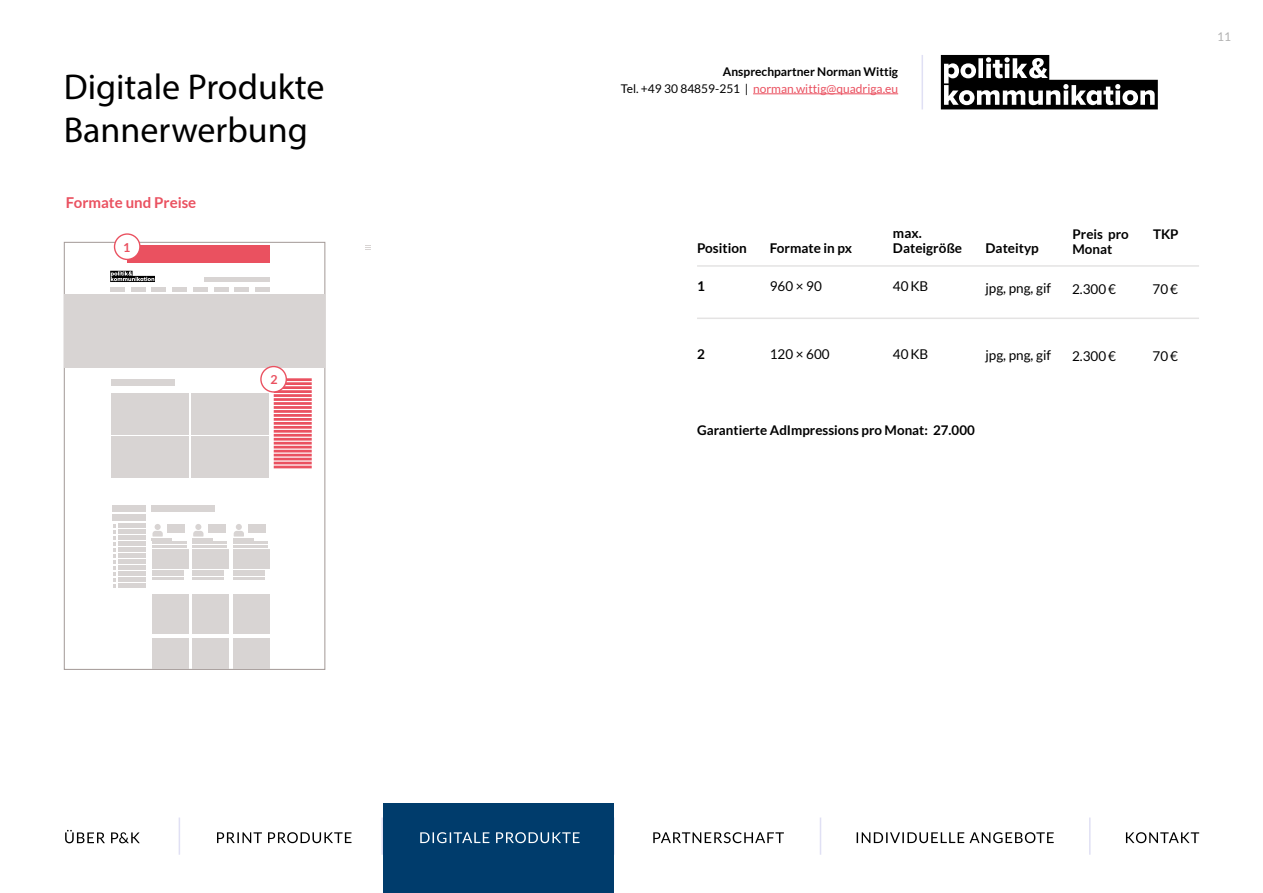
<style>
.page{position:relative;width:1263px;height:893px;background:#fff}
.page>*{position:absolute;margin:0;border:0;box-sizing:border-box;transform-origin:0 0}
.t1{font:36px "Myriad Pro";color:#000}
.t2{font:700 15px "Lato";color:#ea5160}
.t3{font:13.5px "Lato";color:#000}
.t4{font:700 13.5px/15px "Lato";color:#000}
.t5{font:700 13.35px/14.9px "Lato";color:#000}
.t6{font:700 12.45px "Lato";color:#ea5160}
.t7{font:12px "Lato";color:#ea5160}
.t8{font:700 12px "Lato";color:#000}
.t9{font:12px "Lato";color:#b2b2b2}
.s1{color:#000}
</style>
<div class="page">
<hr style="left:921px;top:55px;width:2px;height:54px;background:#e0e0f4">
<hr style="left:753px;top:93px;width:145px;height:1px;background:#ea5160">
<svg style="left:857px;top:832px;width:197px;height:11px"></svg>
<svg style="left:1126px;top:832px;width:73px;height:11px"></svg>
<hr style="left:820px;top:817px;width:1px;height:38px;background:#e0e0f4">
<hr style="left:1089px;top:817px;width:1px;height:38px;background:#e0e0f4">
<hr style="left:381px;top:817px;width:2px;height:38px;background:#e0e0f4">
<hr style="left:179px;top:817px;width:1px;height:38px;background:#e0e0f4">
<div style="left:383px;top:804px;width:231px;height:89px;background:#003c6c"></div>
<svg style="left:420px;top:832px;width:159px;height:11px"></svg>
<svg style="left:217px;top:832px;width:134px;height:11px"></svg>
<svg style="left:653px;top:832px;width:131px;height:11px"></svg>
<svg style="left:65px;top:830px;width:75px;height:13px"></svg>
<svg style="left:941px;top:55px;width:217px;height:54px"></svg>
<svg style="left:365px;top:245px;width:6px;height:5px"></svg>
<hr style="left:697px;top:265px;width:502px;height:2px;background:#e4e3e3">
<hr style="left:697px;top:318px;width:502px;height:1px;background:#e4e3e3">
<div style="left:64px;top:242px;width:261px;height:428px;border:1px solid #a59c99"></div>
<div style="left:64px;top:294px;width:261px;height:74px;background:#d8d4d3"></div>
<div style="left:111px;top:393px;width:77px;height:41px;background:#d8d4d3"></div>
<div style="left:111px;top:379px;width:63px;height:7px;background:#d8d4d3"></div>
<hr style="left:110px;top:288px;width:15px;height:4px;background:#d8d4d3">
<hr style="left:131px;top:288px;width:15px;height:4px;background:#d8d4d3">
<hr style="left:152px;top:288px;width:14px;height:4px;background:#d8d4d3">
<hr style="left:172px;top:288px;width:15px;height:4px;background:#d8d4d3">
<hr style="left:193px;top:288px;width:15px;height:4px;background:#d8d4d3">
<hr style="left:214px;top:288px;width:14px;height:4px;background:#d8d4d3">
<hr style="left:234px;top:288px;width:15px;height:4px;background:#d8d4d3">
<hr style="left:255px;top:288px;width:15px;height:4px;background:#d8d4d3">
<div style="left:111px;top:436px;width:77px;height:41px;background:#d8d4d3"></div>
<div style="left:192px;top:393px;width:77px;height:41px;background:#d8d4d3"></div>
<div style="left:127px;top:245px;width:143px;height:18px;background:#ea5160"></div>
<div style="left:192px;top:436px;width:77px;height:41px;background:#d8d4d3"></div>
<div style="left:204px;top:277px;width:66px;height:5px;background:#d8d4d3"></div>
<div style="left:152px;top:505px;width:63px;height:7px;background:#d8d4d3"></div>
<hr style="left:152px;top:570px;width:32px;height:2px;background:#d8d4d3">
<hr style="left:152px;top:573px;width:32px;height:3px;background:#d8d4d3">
<hr style="left:152px;top:577px;width:32px;height:3px;background:#d8d4d3">
<div style="left:152px;top:549px;width:37px;height:19px;background:#d8d4d3"></div>
<hr style="left:192px;top:570px;width:32px;height:2px;background:#d8d4d3">
<hr style="left:192px;top:573px;width:32px;height:3px;background:#d8d4d3">
<hr style="left:192px;top:577px;width:32px;height:3px;background:#d8d4d3">
<div style="left:192px;top:549px;width:37px;height:19px;background:#d8d4d3"></div>
<hr style="left:233px;top:570px;width:32px;height:2px;background:#d8d4d3">
<hr style="left:233px;top:573px;width:32px;height:3px;background:#d8d4d3">
<hr style="left:233px;top:577px;width:32px;height:3px;background:#d8d4d3">
<div style="left:233px;top:549px;width:37px;height:19px;background:#d8d4d3"></div>
<div style="left:112px;top:505px;width:34px;height:7px;background:#d8d4d3"></div>
<div style="left:112px;top:514px;width:34px;height:7px;background:#d8d4d3"></div>
<div style="left:118px;top:523px;width:28px;height:5px;background:#d8d4d3"></div>
<div style="left:118px;top:529px;width:28px;height:5px;background:#d8d4d3"></div>
<div style="left:118px;top:535px;width:28px;height:5px;background:#d8d4d3"></div>
<div style="left:118px;top:541px;width:28px;height:5px;background:#d8d4d3"></div>
<div style="left:118px;top:547px;width:28px;height:5px;background:#d8d4d3"></div>
<div style="left:118px;top:553px;width:28px;height:5px;background:#d8d4d3"></div>
<div style="left:118px;top:559px;width:28px;height:5px;background:#d8d4d3"></div>
<hr style="left:118px;top:566px;width:28px;height:4px;background:#d8d4d3">
<hr style="left:118px;top:572px;width:28px;height:4px;background:#d8d4d3">
<hr style="left:118px;top:578px;width:28px;height:4px;background:#d8d4d3">
<hr style="left:118px;top:584px;width:28px;height:4px;background:#d8d4d3">
<svg style="left:113px;top:524px;width:3px;height:63px"></svg>
<div style="left:152px;top:594px;width:37px;height:40px;background:#d8d4d3"></div>
<div style="left:152px;top:638px;width:37px;height:30px;background:#d8d4d3"></div>
<div style="left:192px;top:594px;width:37px;height:40px;background:#d8d4d3"></div>
<div style="left:192px;top:638px;width:37px;height:30px;background:#d8d4d3"></div>
<div style="left:233px;top:594px;width:37px;height:40px;background:#d8d4d3"></div>
<div style="left:233px;top:638px;width:37px;height:30px;background:#d8d4d3"></div>
<svg style="left:152px;top:524px;width:33px;height:13px"></svg>
<hr style="left:152px;top:538px;width:20px;height:3px;background:#d8d4d3">
<hr style="left:152px;top:542px;width:35px;height:2px;background:#d8d4d3">
<hr style="left:152px;top:545px;width:35px;height:2px;background:#d8d4d3">
<svg style="left:193px;top:524px;width:32px;height:13px"></svg>
<hr style="left:192px;top:538px;width:21px;height:3px;background:#d8d4d3">
<hr style="left:192px;top:542px;width:35px;height:2px;background:#d8d4d3">
<hr style="left:192px;top:545px;width:35px;height:2px;background:#d8d4d3">
<svg style="left:234px;top:524px;width:32px;height:13px"></svg>
<hr style="left:233px;top:538px;width:20px;height:3px;background:#d8d4d3">
<hr style="left:233px;top:542px;width:35px;height:2px;background:#d8d4d3">
<hr style="left:233px;top:545px;width:35px;height:2px;background:#d8d4d3">
<div style="left:115px;top:234px;width:25px;height:25px;background:#fff;border-radius:50%"></div>
<div style="left:114px;top:233px;width:27px;height:27px;border:1px solid #ea5160;border-radius:50%"></div>
<hr style="left:274px;top:378px;width:38px;height:3px;background:#ea5160">
<hr style="left:274px;top:410px;width:38px;height:3px;background:#ea5160">
<hr style="left:274px;top:382px;width:38px;height:3px;background:#ea5160">
<hr style="left:274px;top:390px;width:38px;height:3px;background:#ea5160">
<hr style="left:274px;top:406px;width:38px;height:3px;background:#ea5160">
<hr style="left:274px;top:386px;width:38px;height:3px;background:#ea5160">
<hr style="left:274px;top:402px;width:38px;height:3px;background:#ea5160">
<hr style="left:274px;top:398px;width:38px;height:3px;background:#ea5160">
<hr style="left:274px;top:394px;width:38px;height:3px;background:#ea5160">
<hr style="left:274px;top:414px;width:38px;height:3px;background:#ea5160">
<hr style="left:274px;top:446px;width:38px;height:3px;background:#ea5160">
<hr style="left:274px;top:418px;width:38px;height:3px;background:#ea5160">
<hr style="left:274px;top:426px;width:38px;height:3px;background:#ea5160">
<hr style="left:274px;top:442px;width:38px;height:3px;background:#ea5160">
<hr style="left:274px;top:422px;width:38px;height:3px;background:#ea5160">
<hr style="left:274px;top:438px;width:38px;height:3px;background:#ea5160">
<hr style="left:274px;top:434px;width:38px;height:3px;background:#ea5160">
<hr style="left:274px;top:430px;width:38px;height:3px;background:#ea5160">
<hr style="left:274px;top:450px;width:38px;height:2px;background:#ea5160">
<hr style="left:274px;top:454px;width:38px;height:2px;background:#ea5160">
<hr style="left:274px;top:462px;width:38px;height:2px;background:#ea5160">
<hr style="left:274px;top:458px;width:38px;height:2px;background:#ea5160">
<hr style="left:274px;top:466px;width:38px;height:2px;background:#ea5160">
<div style="left:261px;top:367px;width:25px;height:25px;background:#fff;border-radius:50%"></div>
<div style="left:260px;top:366px;width:27px;height:27px;border:1px solid #ea5160;border-radius:50%"></div>
<svg style="left:110px;top:271px;width:45px;height:11px"></svg>
<p class="t8" style="left:723px;top:66px;width:177px">Ansprechpartner Norman Wittig</p>
<h1 class="t1" style="left:64px;top:69px;width:262px">Digitale Produkte</h1>
<p class="t7" style="left:621px;top:82px;width:279px"><span class="s1">Tel. +49 30 84859-251 |</span> norman.wittig@quadriga.eu</p>
<h1 class="t1" style="left:64px;top:112px;width:246px">Bannerwerbung</h1>
<p class="t2" style="left:66px;top:194px;width:132px">Formate und Preise</p>
<p class="t6" style="left:123px;top:240px;width:9px">1</p>
<p class="t4" style="left:770px;top:241px;width:84px">Formate in px</p>
<p class="t4" style="left:697px;top:241px;width:51px">Position</p>
<p class="t4" style="left:697px;top:279px;width:9px">1</p>
<p class="t3" style="left:770px;top:279px;width:54px">960 × 90</p>
<p class="t4" style="left:893px;top:226px;width:71px">max.<br>Dateigröße</p>
<p class="t3" style="left:893px;top:279px;width:37px">40KB</p>
<p class="t4" style="left:985px;top:241px;width:55px">Dateityp</p>
<p class="t3" style="left:985px;top:281px;width:67px">jpg, png, gif</p>
<p class="t6" style="left:270px;top:373px;width:9px">2</p>
<p class="t4" style="left:697px;top:346px;width:9px">2</p>
<p class="t3" style="left:770px;top:347px;width:62px">120 × 600</p>
<p class="t3" style="left:893px;top:347px;width:37px">40KB</p>
<p class="t3" style="left:985px;top:348px;width:67px">jpg, png, gif</p>
<p class="t5" style="left:697px;top:423px;width:279px">Garantierte AdImpressions pro Monat: 27.000</p>
<p class="t5" style="left:1072px;top:226px;width:58px">Preis pro<br>Monat</p>
<p class="t3" style="left:1072px;top:282px;width:45px">2.300€</p>
<p class="t3" style="left:1072px;top:349px;width:45px">2.300€</p>
<p class="t5" style="left:1153px;top:226px;width:27px">TKP</p>
<p class="t3" style="left:1152px;top:282px;width:27px">70€</p>
<p class="t3" style="left:1152px;top:349px;width:27px">70€</p>
<p class="t9" style="left:1217px;top:30px;width:15px">11</p>
</div>
